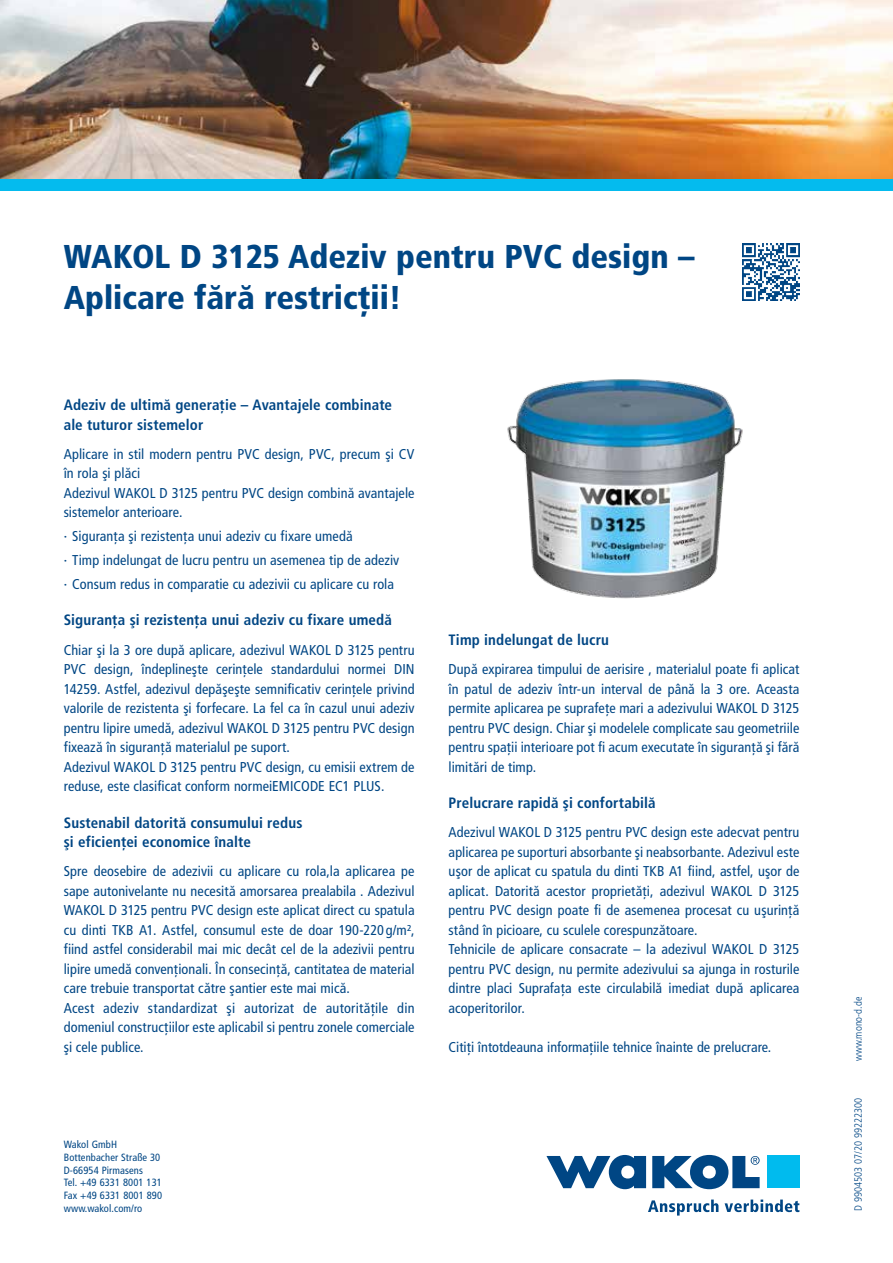
<style>
.page{position:relative;width:893px;height:1263px;background:#fff}
.page>*{position:absolute;margin:0;border:0;box-sizing:border-box;transform-origin:0 0}
.t1{font:900 condensed 33px/40.5px "Frutiger LTCE";color:#004684}
.t2{font:700 condensed 15px/19.5px "Frutiger LTCE";letter-spacing:.01em;color:#004684}
.t3{font:condensed 14.25px/19.5px "Frutiger LTCE";letter-spacing:.005em;color:#004684}
.t4{font:condensed 10.5px/12.8px "Frutiger";letter-spacing:.01em;color:#004684}
.t5{font:300 condensed 10.5px "Frutiger";color:#004684}
.s1{font-family:"Frutiger"}
</style>
<div class="page">
<div style="left:0;top:179px;width:893px;height:12px;background:#04bbee"></div>
<svg style="left:648px;top:1199px;width:70px;height:16px"></svg>
<svg style="left:725px;top:1199px;width:74px;height:13px"></svg>
<svg style="left:546px;top:1155px;width:100px;height:34px"></svg>
<svg style="left:652px;top:1155px;width:108px;height:34px"></svg>
<div style="left:767px;top:1156px;width:32px;height:32px;background:#0be"></div>
<img style="left:0;top:0;width:893px;height:179px">
<img style="left:742px;top:243px;width:57px;height:57px">
<img style="left:507px;top:379px;width:236px;height:220px">
<h1 class="t1" style="left:64px;top:236px;width:632px">WAKOL D 3125 Adeziv pentru PVC design –<br>Aplicare fără restricţii!</h1>
<p class="t2" style="left:64px;top:395px;width:330px">Adeziv de ultimă generaţie – Avantajele combinate ale tuturor sistemelor</p>
<p class="t3" style="left:64px;top:444px;width:352px">Aplicare in stil modern pentru PVC design, PVC, precum şi CV în rola şi plăci<br>Adezivul WAKOL D 3125 pentru PVC design combină avantajele sistemelor anterioare.</p>
<p class="t3" style="left:64px;top:524px;width:337px;line-height:23.7px"><span class="s1">·</span> Siguranţa şi rezistenţa unui adeziv cu fixare umedă<br><span class="s1">·</span> Timp indelungat de lucru pentru un asemenea tip de adeziv <span class="s1">·</span> Consum redus in comparatie cu adezivii cu aplicare cu rola</p>
<p class="t2" style="left:64px;top:610px;width:330px">Siguranţa şi rezistenţa unui adeziv cu fixare umedă</p>
<p class="t3" style="left:64px;top:640px;width:352px">Chiar şi la 3 ore după aplicare, adezivul WAKOL D 3125 pentru PVC design, îndeplineşte cerinţele standardului normei DIN 14259. Astfel, adezivul depăşeşte semnificativ cerinţele privind valorile de rezistenta şi forfecare. La fel ca în cazul unui adeziv pentru lipire umedă, adezivul WAKOL D 3125 pentru PVC design fixează în siguranţă materialul pe suport.<br>Adezivul WAKOL D 3125 pentru PVC design, cu emisii extrem de reduse, este clasificat conform normeiEMICODE EC1 PLUS.</p>
<p class="t2" style="left:64px;top:813px;width:240px">Sustenabil datorită consumului redus şi eficienţei economice înalte</p>
<p class="t3" style="left:64px;top:862px;width:352px">Spre deosebire de adezivii cu aplicare cu rola,la aplicarea pe sape autonivelante nu necesită amorsarea prealabila . Adezivul WAKOL D 3125 pentru PVC design este aplicat direct cu spatula cu dinti TKB A1. Astfel, consumul este de doar 190-220 g/m², fiind astfel considerabil mai mic decât cel de la adezivii pentru lipire umedă convenţionali. În consecinţă, cantitatea de material care trebuie transportat către şantier este mai mică.<br>Acest adeziv standardizat şi autorizat de autorităţile din domeniul construcţiilor este aplicabil si pentru zonele comerciale şi cele publice.</p>
<p class="t2" style="left:449px;top:630px;width:162px">Timp indelungat de lucru</p>
<p class="t3" style="left:449px;top:659px;width:352px;text-align:justify">După expirarea timpului de aerisire , materialul poate fi aplicat în patul de adeziv într-un interval de până la 3 ore. Aceasta permite aplicarea pe suprafeţe mari a adezivului WAKOL D 3125 pentru PVC design. Chiar şi modelele complicate sau geometriile pentru spaţii interioare pot fi acum executate în siguranţă şi fără limitări de timp.</p>
<p class="t2" style="left:449px;top:793px;width:209px">Prelucrare rapidă şi confortabilă</p>
<p class="t3" style="left:449px;top:823px;width:352px">Adezivul WAKOL D 3125 pentru PVC design este adecvat pentru aplicarea pe suporturi absorbante şi neabsorbante. Adezivul este uşor de aplicat cu spatula du dinti TKB A1 fiind, astfel, uşor de aplicat. Datorită acestor proprietăţi, adezivul WAKOL D 3125 pentru PVC design poate fi de asemenea procesat cu uşurinţă stând în picioare, cu sculele corespunzătoare.<br>Tehnicile de aplicare consacrate – la adezivul WAKOL D 3125 pentru PVC design, nu permite adezivului sa ajunga in rosturile dintre placi Suprafaţa este circulabilă imediat după aplicarea acoperitorilor.</p>
<p class="t3" style="left:449px;top:1037px;width:324px">Citiţi întotdeauna informaţiile tehnice înainte de prelucrare.</p>
<p class="t4" style="left:64px;top:1138px;width:100px">Wakol GmbH<br>Bottenbacher Straße 30<br>D-66954 Pirmasens<br>Tel. +49 6331 8001 131<br>Fax +49 6331 8001 890 www.wakol.com/ro</p>
<p class="t5" style="left:852px;top:1061px;width:66px;rotate:-90deg">www.mono-d.de</p>
<p class="t5" style="left:852px;top:1211px;width:114px;rotate:-90deg">D 9904503 07/20 99222300</p>
</div>
